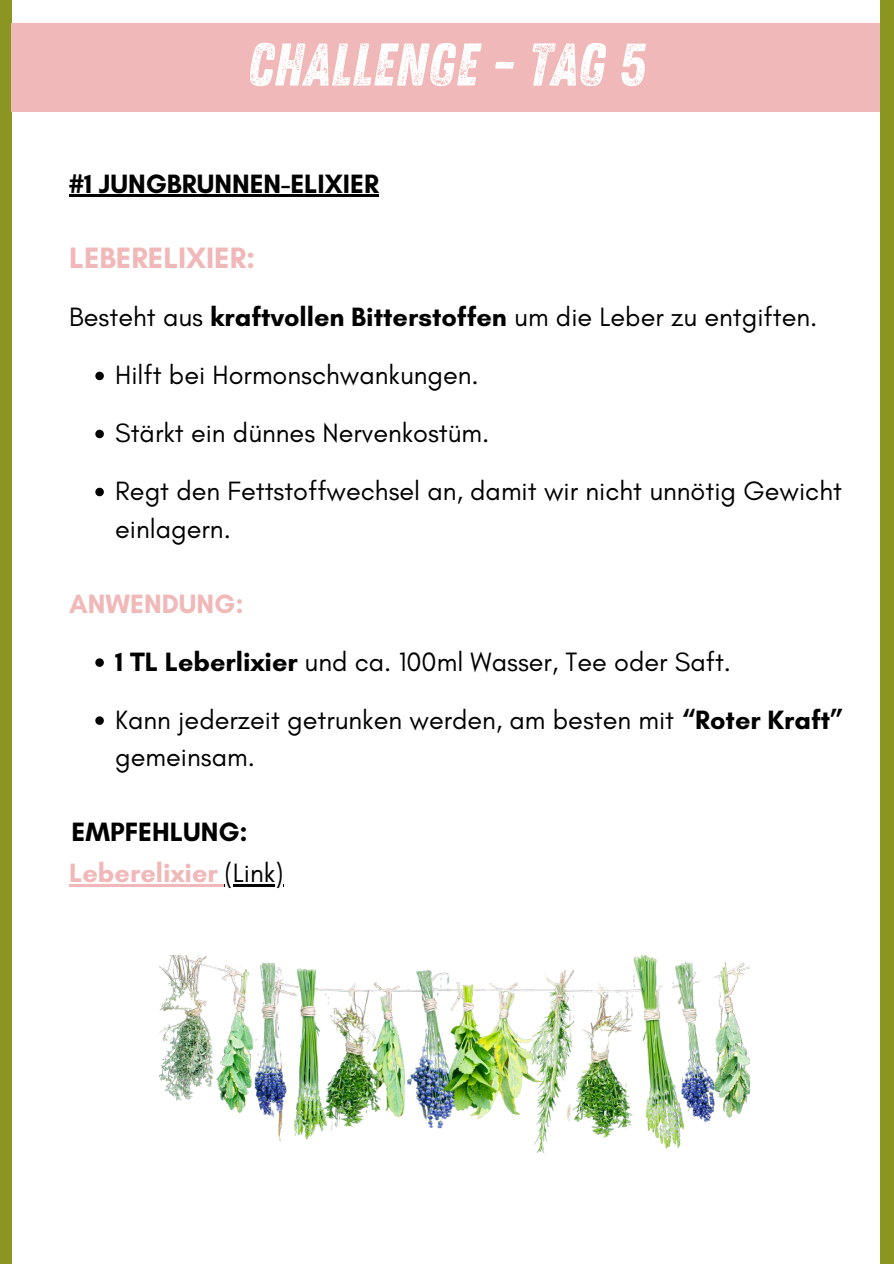
<style>
.page{position:relative;width:894px;height:1264px;background:#fff}
.page>*{position:absolute;margin:0;border:0;box-sizing:border-box;transform-origin:0 0}
.t1{font:60px "Zing Rust G2 Base";color:#fff}
.t2{font:700 30px "Glacial Indifference";color:#f0b8b8}
.t3{font:27px/37.5px "Glacial Indifference";color:#000}
.t4{font:700 27px "Glacial Indifference";color:#000}
.t5{font:700 27px "Glacial Indifference";color:#f0b8b8}
.s1{font-weight:700}
.s2{font-weight:400;color:#000}
</style>
<div class="page">
<div style="left:0;top:0;width:11px;height:1263px;background:#8b9620"></div>
<div style="left:879px;top:0;width:14px;height:1263px;background:#8b9620"></div>
<hr style="left:69px;top:195px;width:310px;height:2px;background:#000">
<svg style="left:95px;top:372px;width:9px;height:8px"></svg>
<svg style="left:95px;top:430px;width:9px;height:8px"></svg>
<svg style="left:95px;top:488px;width:9px;height:8px"></svg>
<svg style="left:95px;top:658px;width:9px;height:9px"></svg>
<svg style="left:95px;top:716px;width:9px;height:9px"></svg>
<div style="left:11px;top:23px;width:868px;height:89px;background:#f0b8b8"></div>
<hr style="left:69px;top:884px;width:155px;height:2px;background:#f0b8b8">
<hr style="left:224px;top:884px;width:59px;height:2px;background:#000">
<img style="left:160px;top:955px;width:589px;height:197px">
<h1 class="t1" style="left:247px;top:30px;width:399px">CHALLENGE - TAG 5</h1>
<h1 class="t4" style="left:69px;top:167px;width:311px">#1 JUNGBRUNNEN-ELIXIER</h1>
<h2 class="t2" style="left:69px;top:239px;width:187px">LEBERELIXIER:</h2>
<h2 class="t3" style="left:69px;top:298px;width:749px">Besteht aus <span class="s1">kraftvollen Bitterstoffen</span> um die Leber zu entgiften.</h2>
<p class="t3" style="left:115px;top:356px;width:365px">Hilft bei Hormonschwankungen.</p>
<p class="t3" style="left:115px;top:414px;width:375px">Stärkt ein dünnes Nervenkostüm.</p>
<p class="t3" style="left:115px;top:472px;width:728px">Regt den Fettstoffwechsel an, damit wir nicht unnötig Gewicht einlagern.</p>
<p class="t5" style="left:69px;top:587px;width:176px">ANWENDUNG:</p>
<h4 class="t3" style="left:115px;top:642px;width:617px"><span class="s1">1 TL Leberlixier</span> und ca. 100ml Wasser, Tee oder Saft.</h4>
<p class="t3" style="left:115px;top:700px;width:730px">Kann jederzeit getrunken werden, am besten mit <span class="s1">“Roter Kraft” </span>gemeinsam.</p>
<p class="t4" style="left:72px;top:815px;width:178px">EMPFEHLUNG:</p>
<h4 class="t5" style="left:69px;top:856px;width:216px">Leberelixier <span class="s2">(Link)</span></h4>
</div>
